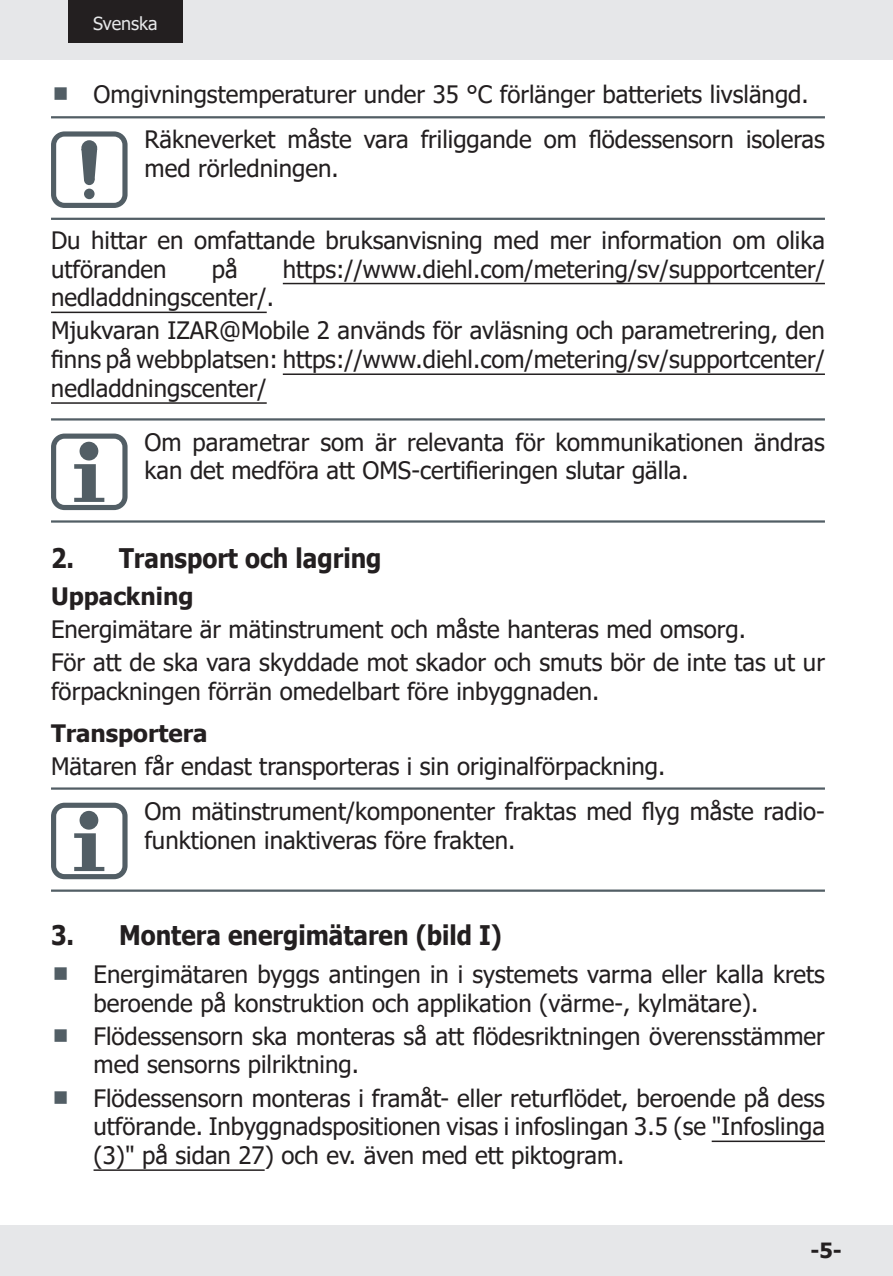
<style>
.page{position:relative;width:893px;height:1276px;background:#fff}
.page>*{position:absolute;margin:0;border:0;box-sizing:border-box;transform-origin:0 0}
.t1{font:700 27px "Tahoma";color:#231f20;scale:.9 1}
.t2{font:24px/28.8px "Tahoma";color:#231f20}
.t3{font:700 24px "Tahoma";color:#231f20}
.t4{font:700 21px "Tahoma";color:#231f20}
.t5{font:18px "Tahoma";color:#e6e7e9}
</style>
<div class="page">
<hr style="left:283px;top:283px;width:542px;height:1px;background:#231f20">
<hr style="left:51px;top:312px;width:216px;height:1px;background:#231f20">
<hr style="left:283px;top:373px;width:542px;height:2px;background:#231f20">
<hr style="left:51px;top:402px;width:216px;height:2px;background:#231f20">
<hr style="left:712px;top:1140px;width:113px;height:2px;background:#231f20">
<hr style="left:94px;top:1169px;width:171px;height:2px;background:#231f20">
<hr style="left:51px;top:218px;width:774px;height:2px;background:#525e65">
<hr style="left:51px;top:116px;width:774px;height:2px;background:#525e65">
<svg style="left:51px;top:131px;width:77px;height:77px"></svg>
<hr style="left:51px;top:418px;width:774px;height:2px;background:#525e65">
<hr style="left:51px;top:520px;width:774px;height:2px;background:#525e65">
<svg style="left:51px;top:433px;width:77px;height:77px"></svg>
<hr style="left:51px;top:787px;width:774px;height:2px;background:#525e65">
<hr style="left:51px;top:889px;width:774px;height:2px;background:#525e65">
<svg style="left:51px;top:802px;width:77px;height:77px"></svg>
<div style="left:0;top:0;width:893px;height:60px;background:#e6e7e9"></div>
<div style="left:0;top:1225px;width:893px;height:51px;background:#e6e7e9"></div>
<div style="left:68px;top:0;width:115px;height:43px;background:#231f20"></div>
<p class="t5" style="left:93px;top:11px;width:66px">Svenska</p>
<p class="t2" style="left:145px;top:74px;width:682px;line-height:45px;text-indent:-51px">Omgivningstemperaturer under 35 °C förlänger batteriets livslängd.<br>Räkneverket måste vara friliggande om flödessensorn isoleras</p>
<p class="t2" style="left:145px;top:155px;width:196px">med rörledningen.</p>
<p class="t2" style="left:51px;top:227px;width:775px">Du hittar en omfattande bruksanvisning med mer information om olika utföranden</p>
<p class="t2" style="left:212px;top:256px;width:27px">på</p>
<p class="t2" style="left:283px;top:256px;width:544px">https://www.diehl.com/metering/sv/supportcenter/</p>
<p class="t2" style="left:51px;top:282px;width:775px;line-height:33px">nedladdningscenter/.<br>Mjukvaran IZAR@Mobile 2 används för avläsning och parametrering, den</p>
<p class="t2" style="left:51px;top:346px;width:775px">finns på webbplatsen: https://www.diehl.com/metering/sv/supportcenter/ nedladdningscenter/</p>
<p class="t2" style="left:145px;top:429px;width:682px">Om parametrar som är relevanta för kommunikationen ändras kan det medföra att OMS-certifieringen slutar gälla.</p>
<p class="t1" style="left:51px;top:539px;width:369px">2. Transport och lagring</p>
<p class="t3" style="left:51px;top:579px;width:144px">Uppackning</p>
<p class="t2" style="left:51px;top:614px;width:775px;line-height:33px">Energimätare är mätinstrument och måste hanteras med omsorg.<br>För att de ska vara skyddade mot skador och smuts bör de inte tas ut ur</p>
<p class="t2" style="left:51px;top:678px;width:550px">förpackningen förrän omedelbart före inbyggnaden.</p>
<p class="t3" style="left:51px;top:716px;width:158px">Transportera</p>
<p class="t2" style="left:145px;top:745px;width:682px;line-height:45px;text-indent:-94px">Mätaren får endast transporteras i sin originalförpackning.<br>Om mätinstrument/komponenter fraktas med flyg måste radio-</p>
<p class="t2" style="left:145px;top:826px;width:372px">funktionen inaktiveras före frakten.</p>
<p class="t1" style="left:51px;top:916px;width:502px">3. Montera energimätaren (bild I)</p>
<p class="t2" style="left:94px;top:961px;width:733px">Energimätaren byggs antingen in i systemets varma eller kalla krets beroende på konstruktion och applikation (värme-, kylmätare).</p>
<p class="t2" style="left:94px;top:1023px;width:733px">Flödessensorn ska monteras så att flödesriktningen överensstämmer med sensorns pilriktning.</p>
<p class="t2" style="left:94px;top:1084px;width:733px;text-align:justify">Flödessensorn monteras i framåt- eller returflödet, beroende på dess utförande. Inbyggnadspositionen visas i infoslingan 3.5 (se "Infoslinga (3)" på sidan 27) och ev. även med ett piktogram.</p>
<p class="t4" style="left:810px;top:1235px;width:33px">-5-</p>
</div>
